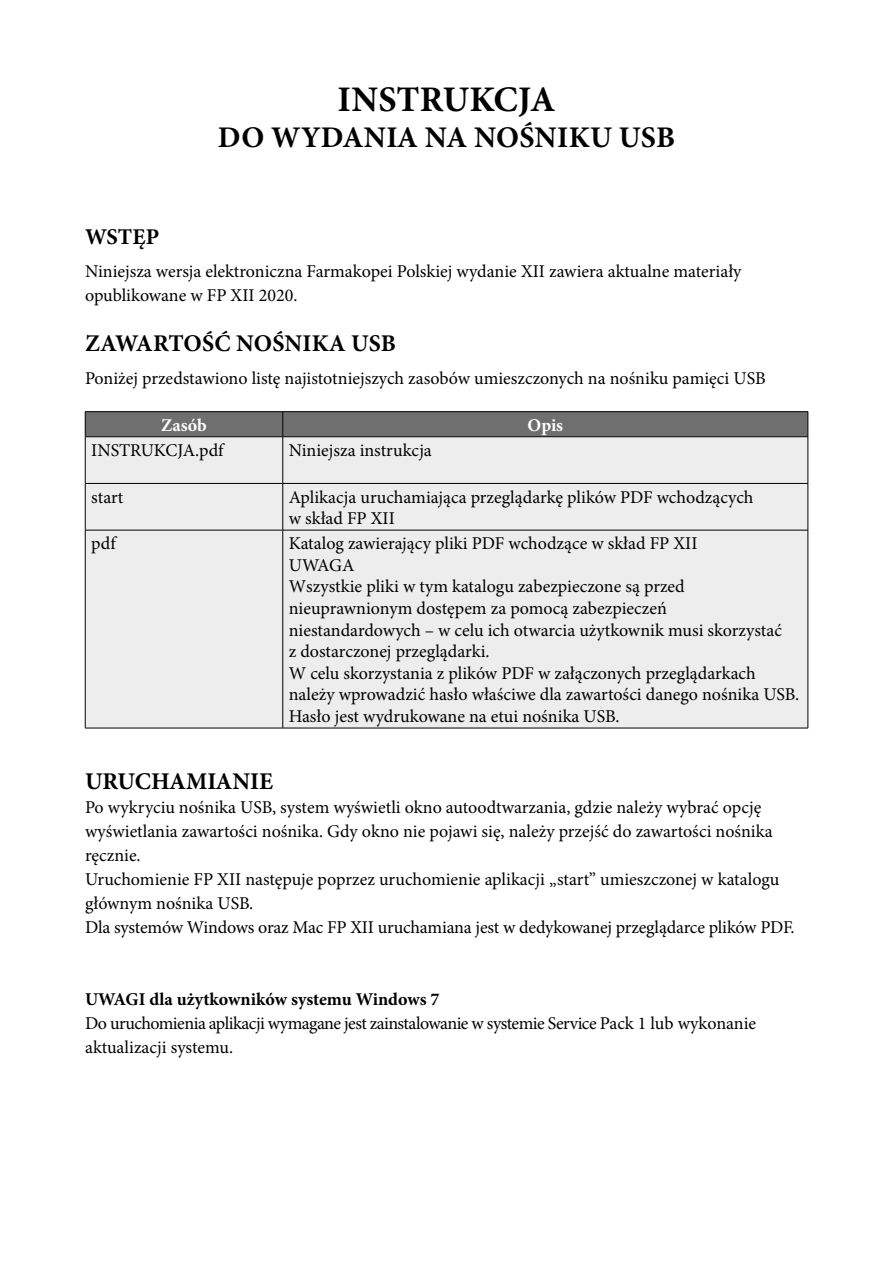
<style>
.page{position:relative;width:893px;height:1263px;background:#fff}
.page>*{position:absolute;margin:0;border:0;box-sizing:border-box;transform-origin:0 0}
.t1{font:700 36px "Minion Pro";letter-spacing:.01em;color:#000}
.t2{font:700 30px "Minion Pro";letter-spacing:.01em;color:#000}
.t3{font:700 24px "Minion Pro";color:#000}
.t4{font:700 22.5px "Minion Pro";letter-spacing:.005em;color:#000}
.t5{font:18px/21.6px "Minion Pro";color:#000}
.t6{font:18px/24px "Minion Pro";letter-spacing:-.03em;color:#000}
.t7{font:700 18px "Minion Pro";color:#000}
.t8{font:700 18px "Minion Pro";color:#fff}
</style>
<div class="page">
<div style="left:86px;top:437px;width:722px;height:291px;background:#ededed"></div>
<hr style="left:85px;top:411px;width:198px;height:1px;background:#000">
<hr style="left:283px;top:411px;width:525px;height:1px;background:#000">
<div style="left:85px;top:412px;width:724px;height:25px;background:#706f6f"></div>
<hr style="left:85px;top:436px;width:198px;height:1px;background:#000">
<hr style="left:85px;top:437px;width:1px;height:46px;background:#000">
<hr style="left:283px;top:436px;width:525px;height:1px;background:#000">
<hr style="left:283px;top:437px;width:1px;height:46px;background:#000">
<hr style="left:808px;top:437px;width:1px;height:46px;background:#000">
<hr style="left:85px;top:483px;width:198px;height:1px;background:#000">
<hr style="left:85px;top:484px;width:1px;height:46px;background:#000">
<hr style="left:283px;top:483px;width:525px;height:1px;background:#000">
<hr style="left:283px;top:484px;width:1px;height:46px;background:#000">
<hr style="left:808px;top:484px;width:1px;height:46px;background:#000">
<hr style="left:85px;top:530px;width:198px;height:1px;background:#000">
<hr style="left:85px;top:530px;width:1px;height:198px;background:#000">
<hr style="left:283px;top:530px;width:525px;height:1px;background:#000">
<hr style="left:283px;top:530px;width:1px;height:198px;background:#000">
<hr style="left:808px;top:530px;width:1px;height:198px;background:#000">
<hr style="left:85px;top:728px;width:198px;height:1px;background:#000">
<hr style="left:283px;top:728px;width:525px;height:1px;background:#000">
<h1 class="t1" style="left:337px;top:74px;width:220px">INSTRUKCJA</h1>
<h2 class="t2" style="left:218px;top:116px;width:459px">DO WYDANIA NA NOŚNIKU USB</h2>
<p class="t4" style="left:85px;top:221px;width:76px">WSTĘP</p>
<p class="t5" style="left:85px;top:259px;width:658px;line-height:24px">Niniejsza wersja elektroniczna Farmakopei Polskiej wydanie XII zawiera aktualne materiały opublikowane w FP XII 2020.</p>
<h3 class="t3" style="left:85px;top:327px;width:313px">ZAWARTOŚĆ NOŚNIKA USB</h3>
<p class="t5" style="left:85px;top:367px;width:682px">Poniżej przedstawiono listę najistotniejszych zasobów umieszczonych na nośniku pamięci USB</p>
<p class="t8" style="left:161px;top:412px;width:47px">Zasób</p>
<p class="t8" style="left:527px;top:412px;width:37px">Opis</p>
<p class="t5" style="left:91px;top:439px;width:134px">INSTRUKCJA.pdf</p>
<p class="t5" style="left:289px;top:439px;width:145px">Niniejsza instrukcja</p>
<p class="t5" style="left:91px;top:486px;width:34px">start</p>
<p class="t5" style="left:289px;top:486px;width:466px">Aplikacja uruchamiająca przeglądarkę plików PDF wchodzących w skład FP XII</p>
<p class="t5" style="left:91px;top:533px;width:26px">pdf</p>
<p class="t5" style="left:289px;top:533px;width:512px">Katalog zawierający pliki PDF wchodzące w skład FP XII<br>UWAGA<br>Wszystkie pliki w tym katalogu zabezpieczone są przed nieuprawnionym dostępem za pomocą zabezpieczeń niestandardowych – w celu ich otwarcia użytkownik musi skorzystać<br>z dostarczonej przeglądarki.<br>W celu skorzystania z plików PDF w załączonych przeglądarkach należy wprowadzić hasło właściwe dla zawartości danego nośnika USB.<br>Hasło jest wydrukowane na etui nośnika USB.</p>
<h3 class="t3" style="left:85px;top:765px;width:190px">URUCHAMIANIE</h3>
<p class="t5" style="left:85px;top:796px;width:711px;line-height:24px">Po wykryciu nośnika USB, system wyświetli okno autoodtwarzania, gdzie należy wybrać opcję wyświetlania zawartości nośnika. Gdy okno nie pojawi się, należy przejść do zawartości nośnika ręcznie.<br>Uruchomienie FP XII następuje poprzez uruchomienie aplikacji „start” umieszczonej w katalogu głównym nośnika USB.<br>Dla systemów Windows oraz Mac FP XII uruchamiana jest w dedykowanej przeglądarce plików PDF.</p>
<p class="t7" style="left:85px;top:987px;width:356px">UWAGI dla użytkowników systemu Windows 7</p>
<p class="t6" style="left:85px;top:1012px;width:673px">Do uruchomienia aplikacji wymagane jest zainstalowanie w systemie Service Pack 1 lub wykonanie aktualizacji systemu.</p>
</div>
